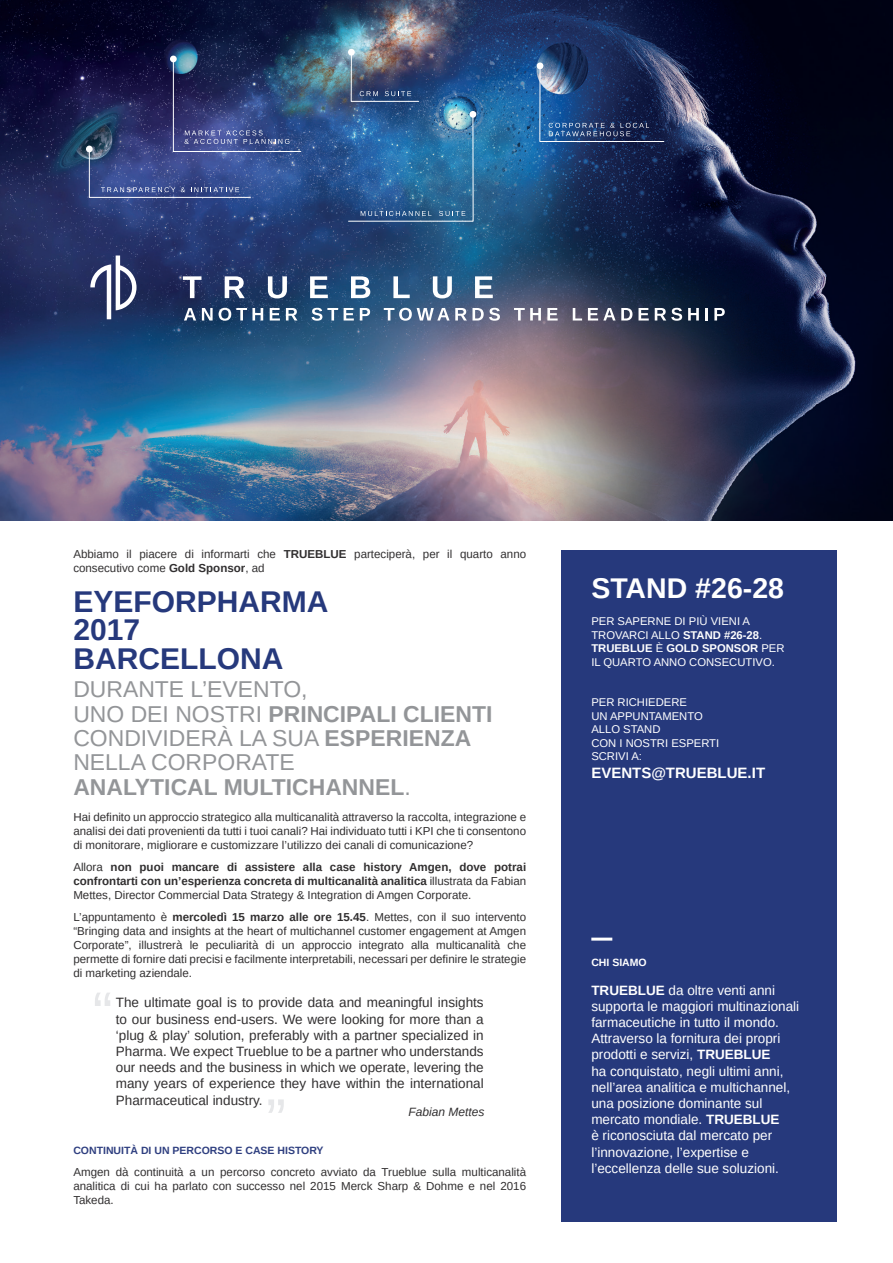
<style>
.page{position:relative;width:893px;height:1263px;background:#fff}
.page>*{position:absolute;margin:0;border:0;box-sizing:border-box;transform-origin:0 0}
.t1{font:60px "Arimo";color:#e6e7e9}
.t2{font:700 30px/28.5px "Arimo";color:#26397c}
.t3{font:700 28.5px "Arimo";color:#fff}
.t4{font:700 22.95px/24.3px "Arimo";color:#939598}
.t5{font:22.95px "Arimo";color:#939598}
.t6{font:700 15px "Arimo";color:#fff}
.t7{font:13.5px/16.2px "Arimo";color:#fff}
.t8{font:13.5px/16.2px "Arimo";color:#312f30;text-align:justify}
.t9{font:italic 12px "Arimo";color:#312f30}
.t10{font:11.55px/13.8px "Arimo";color:#312f30;text-align:justify}
.t11{font:700 11.55px/13.8px "Arimo";color:#312f30;text-align:justify}
.t12{font:11.25px/13.5px "Arimo";color:#fff}
.t13{font:700 11.25px "Arimo";color:#fff}
.t14{font:700 10.5px "Arimo";color:#2f3f80}
.t15{font:700 10.5px "Arimo";color:#fff}
.s1{font-weight:700}
.s2{font-weight:400}
</style>
<div class="page">
<img style="left:0;top:0;width:893px;height:521px">
<svg style="left:183px;top:276px;width:18px;height:22px"></svg>
<svg style="left:225px;top:276px;width:20px;height:22px"></svg>
<svg style="left:268px;top:276px;width:19px;height:22px"></svg>
<svg style="left:310px;top:276px;width:18px;height:22px"></svg>
<svg style="left:351px;top:276px;width:19px;height:22px"></svg>
<svg style="left:393px;top:276px;width:17px;height:22px"></svg>
<svg style="left:433px;top:276px;width:19px;height:22px"></svg>
<svg style="left:475px;top:276px;width:18px;height:22px"></svg>
<svg style="left:90px;top:255px;width:47px;height:64px"></svg>
<svg style="left:184px;top:308px;width:12px;height:12px"></svg>
<svg style="left:202px;top:308px;width:11px;height:12px"></svg>
<svg style="left:219px;top:308px;width:44px;height:13px"></svg>
<svg style="left:270px;top:308px;width:10px;height:12px"></svg>
<svg style="left:286px;top:308px;width:11px;height:12px"></svg>
<svg style="left:311px;top:308px;width:27px;height:13px"></svg>
<svg style="left:344px;top:308px;width:10px;height:12px"></svg>
<svg style="left:360px;top:308px;width:10px;height:12px"></svg>
<svg style="left:384px;top:308px;width:116px;height:13px"></svg>
<svg style="left:514px;top:308px;width:27px;height:12px"></svg>
<svg style="left:547px;top:308px;width:11px;height:12px"></svg>
<svg style="left:573px;top:308px;width:9px;height:12px"></svg>
<svg style="left:588px;top:308px;width:44px;height:12px"></svg>
<svg style="left:638px;top:308px;width:11px;height:12px"></svg>
<svg style="left:655px;top:308px;width:27px;height:13px"></svg>
<svg style="left:688px;top:308px;width:11px;height:12px"></svg>
<svg style="left:705px;top:308px;width:3px;height:12px"></svg>
<svg style="left:714px;top:308px;width:11px;height:12px"></svg>
<div style="left:470px;top:111px;width:6px;height:7px;background:#fff;border-radius:50%"></div>
<div style="left:170px;top:56px;width:7px;height:6px;background:#fff;border-radius:50%"></div>
<div style="left:86px;top:146px;width:7px;height:6px;background:#fff;border-radius:50%"></div>
<svg style="left:348px;top:114px;width:125px;height:108px;background:#336fa3"></svg>
<div style="left:348px;top:49px;width:7px;height:7px;background:#fff;border-radius:50%"></div>
<img style="left:351px;top:52px;width:68px;height:50px">
<svg style="left:537px;top:63px;width:127px;height:79px;background:#2b4473"></svg>
<svg style="left:89px;top:59px;width:212px;height:139px;background:#35447b"></svg>
<div style="left:561px;top:550px;width:275px;height:671px;background:#26397c"></div>
<hr style="left:591px;top:938px;width:21px;height:3px;background:#fff">
<p class="t10" style="left:73px;top:547px;width:454px">Abbiamo il piacere di informarti che <span class="s1">TRUEBLUE</span> parteciperà, per il quarto anno consecutivo come <span class="s1">Gold Sponsor</span>, ad</p>
<h2 class="t2" style="left:73px;top:587px;width:256px">EYEFORPHARMA<br>2017<br>BARCELLONA</h2>
<h3 class="t5" style="left:73px;top:675px;width:150px">DURANTE L’EVEN</h3>
<h3 class="t5" style="left:270px;top:675px;width:39px">TO,</h3>
<h3 class="t5" style="left:73px;top:699px;width:18px">UNO</h3>
<h3 class="t4" style="left:73px;top:702px;width:421px;text-indent:57px"><span class="s2">DEI NOSTRI</span> PRINCIPALI CLIENTI<br><span class="s2">CON DIVIDERÀ LA SUA</span> ESPERIENZA<br><span class="s2">NELLA CORPORATE<br></span>ANALYTICAL MULTICHANNEL<span class="s2">.</span></h3>
<p class="t10" style="left:73px;top:810px;width:454px">Hai definito un approccio strategico alla multicanalità attraverso la raccolta, integrazione e analisi dei dati provenienti da tutti i tuoi canali? Hai individuato tutti i KPI che ti consentono di monitorare, migliorare e customizzare l’utilizzo dei canali di comunicazione?</p>
<p class="t11" style="left:73px;top:861px;width:454px"><span class="s2">Allora</span> non puoi mancare di assistere alla case history Amgen, dove potrai confrontarti con un’esperienza concreta di multicanalità analitica <span class="s2">illustrata da Fabian Mettes, Director Commercial Data Strategy &amp; Integration di Amgen Corporate.</span></p>
<p class="t10" style="left:73px;top:911px;width:454px">L’appuntamento è <span class="s1">mercoledì 15 marzo alle ore 15.45</span>. Mettes, con il suo intervento “Bringing data and insights at the heart of multichannel customer engagement at Amgen Corporate”, illustrerà le peculiarità di un approccio integrato alla multicanalità che permette di fornire dati precisi e facilmente interpretabili, necessari per definire le strategie di marketing aziendale.</p>
<h1 class="t1" style="left:93px;top:975px;width:21px">“</h1>
<p class="t8" style="left:116px;top:995px;width:369px">The ultimate goal is to provide data and meaningful insights to our business end-users. We were looking for more than a ‘plug &amp; play’ solution, preferably with a partner specialized in Pharma. We expect Trueblue to be a partner who understands our needs and the business in which we operate, levering the many years of experience they have within the international Pharmaceutical industry.</p>
<h1 class="t1" style="left:266px;top:1082px;width:21px">”</h1>
<p class="t9" style="left:408px;top:1103px;width:78px">Fabian Mettes</p>
<p class="t14" style="left:73px;top:1143px;width:252px">CONTINUITà DI UN PERCORSO E CASE HISTORY</p>
<p class="t10" style="left:73px;top:1165px;width:454px">Amgen dà continuità a un percorso concreto avviato da Trueblue sulla multicanalità analitica di cui ha parlato con successo nel 2015 Merck Sharp &amp; Dohme e nel 2016<br>Takeda.</p>
<h3 class="t3" style="left:591px;top:569px;width:194px">STAND #26-28</h3>
<p class="t12" style="left:591px;top:615px;width:159px">Per saperne di pi ù vi eni a trovarci allo <span class="s1">stand</span></p>
<p class="t13" style="left:724px;top:627px;width:40px">#26-28<span class="s2">.</span></p>
<p class="t13" style="left:591px;top:640px;width:16px">Trueblue</p>
<p class="t13" style="left:656px;top:640px;width:28px"><span class="s2">è</span> Gold</p>
<p class="t13" style="left:702px;top:640px;width:17px">Sponsor</p>
<p class="t12" style="left:591px;top:642px;width:195px;text-indent:170px">per il quarto anno cons ecutivo.</p>
<p class="t12" style="left:591px;top:696px;width:97px">Per richi edere un app</p>
<p class="t12" style="left:633px;top:709px;width:25px">untam</p>
<p class="t12" style="left:672px;top:709px;width:33px">ento</p>
<p class="t12" style="left:591px;top:723px;width:40px">all o sta</p>
<p class="t12" style="left:591px;top:723px;width:124px;text-indent:53px">nd<br>con i nostri esperti scrivi a:</p>
<p class="t6" style="left:591px;top:763px;width:31px">events</p>
<p class="t6" style="left:651px;top:763px;width:26px">@trueblue</p>
<p class="t6" style="left:748px;top:763px;width:12px">.it</p>
<p class="t15" style="left:591px;top:955px;width:57px">CHI SIAMO</p>
<p class="t7" style="left:591px;top:982px;width:209px"><span class="s1">TRUEBLUE</span> da oltre venti anni supporta le maggiori multinazionali farmaceutiche in tutto il mondo.<br>Attraverso la fornitura dei propri prodotti e servizi, <span class="s1">TRUEBLUE<br></span>ha conquistato, negli ultimi anni, nell’area analitica e multichannel, una posizione dominante sul mercato mondiale. <span class="s1">TRUEBLUE<br></span>è riconosciuta dal mercato per l’innovazione, l’expertise e l’eccellenza delle sue soluzioni.</p>
</div>
